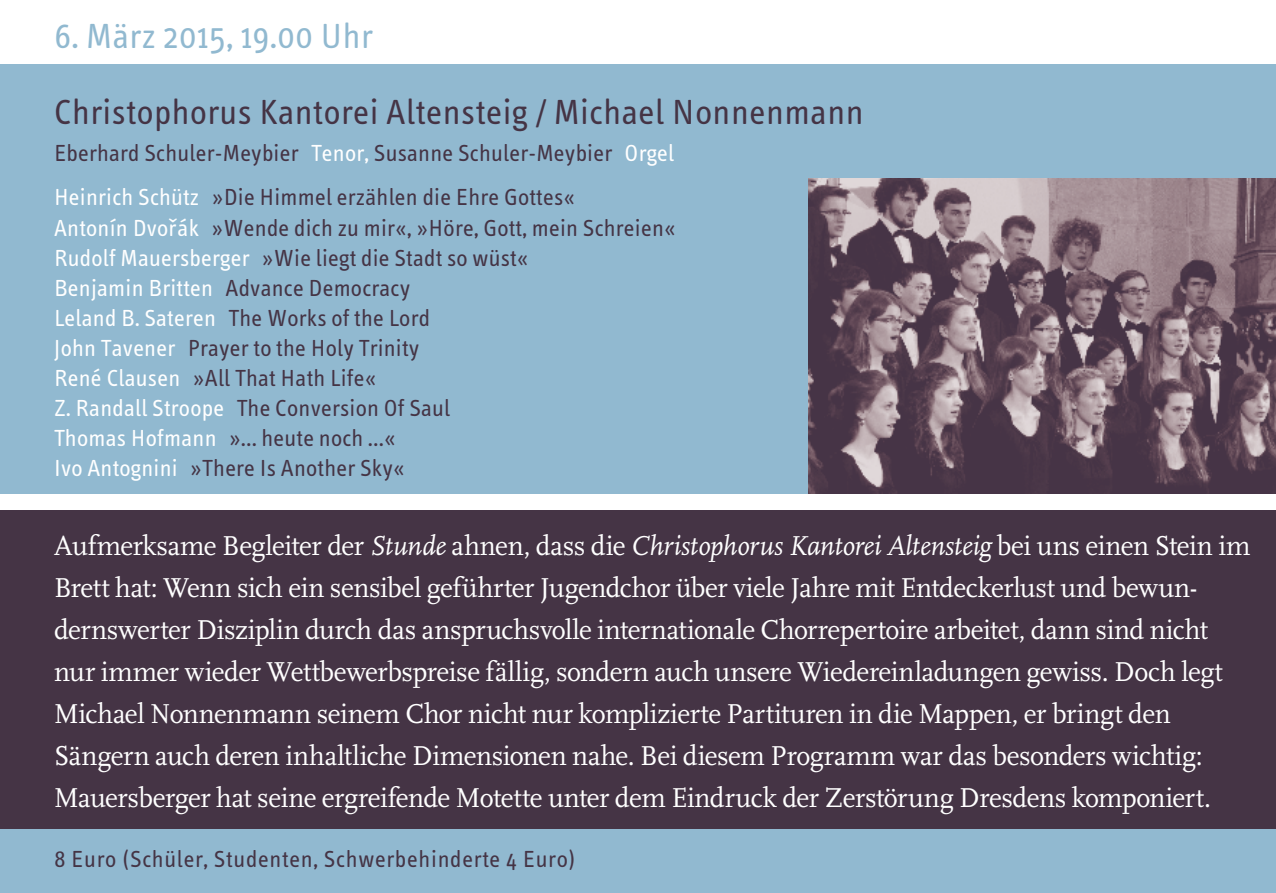
<style>
.page{position:relative;width:1276px;height:893px;background:#fff}
.page>*{position:absolute;margin:0;border:0;box-sizing:border-box;transform-origin:0 0}
.t1{font:36px "Info Text";letter-spacing:.015em;color:#453445}
.t2{font:36px "Info Text";letter-spacing:.015em;color:#91b9d0}
.t3{font:28.5px/42px "Scala";letter-spacing:-.015em;color:#fff}
.t4{font:24px/30.3px "Info Text";letter-spacing:.01em;color:#453445}
.t5{font:24px "Info Text";letter-spacing:.03em;color:#453445}
.s1{color:#fff}
.s2{font-style:italic}
</style>
<div class="page">
<div style="left:0;top:64px;width:1276px;height:429px;background:#91b9d0"></div>
<div style="left:0;top:829px;width:1276px;height:64px;background:#91b9d0"></div>
<div style="left:0;top:510px;width:1276px;height:319px;background:#453445"></div>
<img style="left:808px;top:179px;width:468px;height:314px">
<p class="t2" style="left:54px;top:16px;width:320px">6. März 2015, 19.00 Uhr</p>
<p class="t1" style="left:54px;top:92px;width:811px">Christophorus Kantorei Altensteig / Michael Nonnenmann</p>
<p class="t4" style="left:54px;top:138px;width:621px">Eberhard Schuler-Meybier <span class="s1">Tenor,</span> Susanne Schuler-Meybier <span class="s1">Orgel</span></p>
<p class="t4" style="left:54px;top:182px;width:623px"><span class="s1">Heinrich Schütz</span> »Die Himmel erzählen die Ehre Gottes«<br><span class="s1">Antonín Dvoˇrák</span> »Wende dich zu mir«, »Höre, Gott, mein Schreien« <span class="s1">Rudolf Mauersberger</span> »Wie liegt die Stadt so wüst«<br><span class="s1">Benjamin Britten</span> Advance Democracy<br><span class="s1">Leland B. Sateren</span> The Works of the Lord<br><span class="s1">John Tavener</span> Prayer to the Holy Trinity<br><span class="s1">René Clausen</span> »All That Hath Life«<br><span class="s1">Z. Randall Stroope</span> The Conversion Of Saul<br><span class="s1">Thomas Hofmann</span> »… heute noch …«<br><span class="s1">Ivo Antognini</span> »There Is Another Sky«</p>
<p class="t3" style="left:54px;top:526px;width:1198px">Aufmerksame Begleiter der <span class="s2">Stunde</span> ahnen, dass die <span class="s2">Christophorus Kantorei Altensteig</span> bei uns einen Stein im Brett hat: Wenn sich ein sensibel geführter Jugendchor über viele Jahre mit Entdeckerlust und bewun&shy;dernswerter Disziplin durch das anspruchsvolle internationale Chorrepertoire arbeitet, dann sind nicht nur immer wieder Wettbewerbspreise fällig, sondern auch unsere Wiedereinladungen gewiss. Doch legt Michael Nonnenmann seinem Chor nicht nur komplizierte Partituren in die Mappen, er bringt den Sängern auch deren inhaltliche Dimensionen nahe. Bei diesem Programm war das besonders wichtig:<br>Mauersberger hat seine ergreifende Motette unter dem Eindruck der Zerstörung Dresdens komponiert.</p>
<p class="t5" style="left:54px;top:846px;width:523px">8 Euro (Schüler, Studenten, Schwerbehinderte 4 Euro)</p>
</div>
